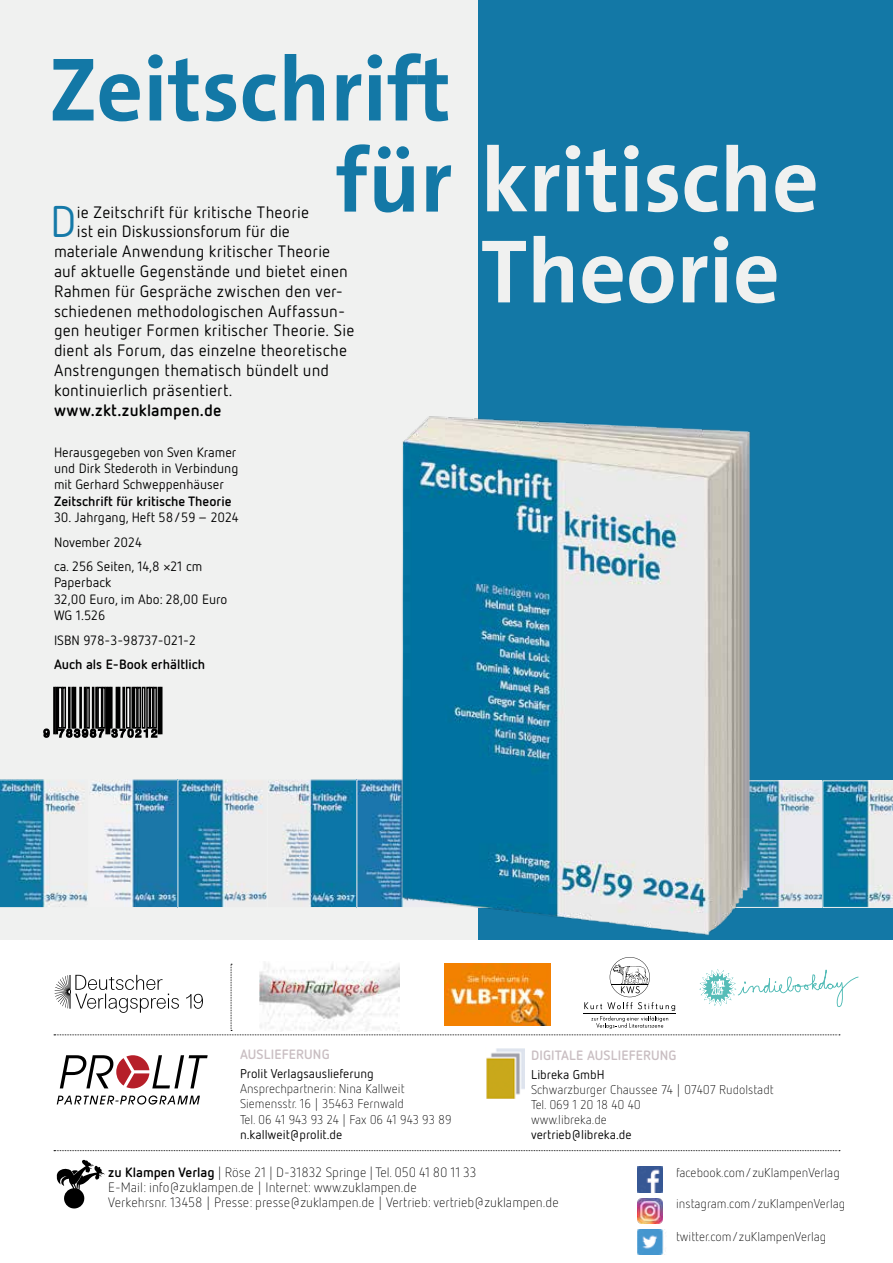
<style>
.page{position:relative;width:893px;height:1263px;background:#fff}
.page>*{position:absolute;margin:0;border:0;box-sizing:border-box;transform-origin:0 0}
.t1{font:700 91.05px/91.1px "The Sans B7";color:#f0f1f0}
.t2{font:700 91.05px "The Sans B7";color:#1378a6}
.t3{font:44.4px "Netto OT";color:#1479a8}
.t4{font:16.5px "Netto OT";letter-spacing:.01em;color:#000}
.t5{font:700 16.5px "Netto OT";letter-spacing:.015em;color:#000}
.t6{font:13.5px/16.2px "Netto OT";color:#000}
.t7{font:300 13.5px/15px "Netto OT";color:#000}
.t8{font:700 13.5px "Netto OT";color:#000}
.t9{font:700 13.5px "Netto OT";letter-spacing:.01em;color:#c9bec2}
.t10{font:300 12.75px/15.1px "Netto OT";color:#000}
.t11{font:12.75px "Netto OT";color:#000}
.s1{color:#1378a6}
.s2{font-weight:700}
</style>
<div class="page">
<div style="left:294px;top:0;width:599px;height:940px;background:#1378a6"></div>
<div style="left:0;top:0;width:477px;height:940px;background:#f0f1f0"></div>
<img style="left:637px;top:1167px;width:26px;height:25px">
<img style="left:637px;top:1230px;width:28px;height:25px">
<img style="left:637px;top:1198px;width:26px;height:26px">
<svg style="left:56px;top:1160px;width:49px;height:49px"></svg>
<img style="left:486px;top:1048px;width:38px;height:51px">
<svg style="left:54px;top:1150px;width:786px;height:1px"></svg>
<svg style="left:60px;top:1055px;width:148px;height:33px"></svg>
<svg style="left:57px;top:1095px;width:143px;height:9px"></svg>
<svg style="left:54px;top:957px;width:805px;height:78px"></svg>
<img style="left:444px;top:963px;width:106px;height:63px">
<img style="left:259px;top:962px;width:141px;height:69px">
<img style="left:90px;top:781px;width:265px;height:125px">
<img style="left:0;top:779px;width:88px;height:129px">
<div style="left:88px;top:779px;width:90px;height:129px;border:1px solid #f0f1f0"></div>
<div style="left:178px;top:779px;width:90px;height:129px;border:1px solid #f0f1f0"></div>
<div style="left:267px;top:779px;width:90px;height:129px;border:1px solid #f0f1f0"></div>
<svg style="left:358px;top:781px;width:20px;height:125px;background:#2078ad"></svg>
<img style="left:771px;top:782px;width:50px;height:124px">
<div style="left:733px;top:780px;width:90px;height:128px;border:1px solid #f0f1f0"></div>
<img style="left:822px;top:780px;width:71px;height:128px">
<img style="left:378px;top:411px;width:393px;height:529px">
<svg style="left:43px;top:728px;width:7px;height:10px"></svg>
<div style="left:53px;top:687px;width:3px;height:47px;border:2px solid #000"></div>
<div style="left:55px;top:687px;width:3px;height:47px;border:2px solid #000"></div>
<div style="left:58px;top:687px;width:5px;height:42px;border:2px solid #000"></div>
<div style="left:62px;top:687px;width:4px;height:42px;border:2px solid #000"></div>
<div style="left:68px;top:687px;width:3px;height:42px;border:2px solid #000"></div>
<div style="left:71px;top:687px;width:3px;height:42px;border:2px solid #000"></div>
<div style="left:74px;top:687px;width:2px;height:42px;border:2px solid #000"></div>
<div style="left:79px;top:687px;width:3px;height:42px;border:2px solid #000"></div>
<div style="left:84px;top:687px;width:2px;height:42px;border:2px solid #000"></div>
<div style="left:86px;top:687px;width:4px;height:42px;border:2px solid #000"></div>
<div style="left:92px;top:687px;width:2px;height:42px;border:2px solid #000"></div>
<div style="left:95px;top:687px;width:3px;height:42px;border:2px solid #000"></div>
<div style="left:97px;top:687px;width:5px;height:42px;border:2px solid #000"></div>
<div style="left:102px;top:687px;width:4px;height:42px;border:2px solid #000"></div>
<div style="left:105px;top:687px;width:3px;height:47px;border:2px solid #000"></div>
<div style="left:108px;top:687px;width:2px;height:47px;border:2px solid #000"></div>
<div style="left:110px;top:687px;width:3px;height:42px;border:2px solid #000"></div>
<div style="left:116px;top:687px;width:2px;height:42px;border:2px solid #000"></div>
<div style="left:118px;top:687px;width:2px;height:42px;border:2px solid #000"></div>
<div style="left:122px;top:687px;width:3px;height:42px;border:2px solid #000"></div>
<div style="left:126px;top:687px;width:5px;height:42px;border:2px solid #000"></div>
<div style="left:131px;top:687px;width:3px;height:42px;border:2px solid #000"></div>
<div style="left:134px;top:687px;width:4px;height:42px;border:2px solid #000"></div>
<div style="left:137px;top:687px;width:4px;height:42px;border:2px solid #000"></div>
<div style="left:142px;top:687px;width:4px;height:42px;border:2px solid #000"></div>
<div style="left:146px;top:687px;width:4px;height:42px;border:2px solid #000"></div>
<svg style="left:57px;top:727px;width:102px;height:11px"></svg>
<div style="left:150px;top:687px;width:4px;height:42px;border:2px solid #000"></div>
<div style="left:153px;top:687px;width:4px;height:42px;border:2px solid #000"></div>
<div style="left:158px;top:687px;width:2px;height:47px;border:2px solid #000"></div>
<div style="left:160px;top:687px;width:2px;height:47px;border:2px solid #000"></div>
<h1 class="t2" style="left:49px;top:42px;width:404px">Zeitschrift</h1>
<h1 class="t1" style="left:481px;top:138px;width:340px;text-indent:-145px"><span class="s1">für</span> kritische<br>Theorie</h1>
<h2 class="t3" style="left:50px;top:195px;width:28px">D</h2>
<p class="t4" style="left:77px;top:202px;width:234px">ie Zeitschrift für kritische Theorie</p>
<p class="t4" style="left:77px;top:222px;width:214px">ist ein Diskussionsforum für die</p>
<p class="t4" style="left:54px;top:241px;width:278px">materiale Anwendung kritischer Theorie</p>
<p class="t4" style="left:54px;top:261px;width:295px">auf aktuelle Gegenstände und bietet einen</p>
<p class="t4" style="left:54px;top:281px;width:291px">Rahmen für Gespräche zwischen den ver-</p>
<p class="t4" style="left:54px;top:301px;width:293px">schiedenen methodologischen Auffassun-</p>
<p class="t4" style="left:54px;top:321px;width:302px">gen heutiger Formen kritischer Theorie. Sie</p>
<p class="t4" style="left:54px;top:340px;width:295px">dient als Forum, das einzelne theoretische</p>
<p class="t4" style="left:54px;top:360px;width:277px">Anstrengungen thematisch bündelt und</p>
<p class="t4" style="left:54px;top:380px;width:180px">kontinuierlich präsentiert.</p>
<p class="t5" style="left:54px;top:399px;width:169px">www.zkt.zuklampen.de</p>
<p class="t6" style="left:54px;top:444px;width:186px">Herausgegeben von Sven Kramer und Dirk Stederoth in Verbindung mit Gerhard Schweppenhäuser</p>
<p class="t8" style="left:54px;top:492px;width:179px">Zeitschrift für kritische Theorie</p>
<p class="t6" style="left:54px;top:504px;width:186px;line-height:24.8px">30. Jahrgang, Heft 58/59 – 2024<br>November 2024<br>ca. 256 Seiten, 14,8 ×21 cm</p>
<p class="t6" style="left:54px;top:574px;width:175px">Paperback<br>32,00 Euro, im Abo: 28,00 Euro<br>WG 1.526</p>
<p class="t6" style="left:54px;top:631px;width:143px">ISBN 978-3-98737-021-2</p>
<p class="t8" style="left:54px;top:656px;width:153px">Auch als E-Book erhältlich</p>
<p class="t9" style="left:240px;top:1046px;width:91px">AUSLIEFERUNG</p>
<p class="t11" style="left:240px;top:1066px;width:135px">Prolit Verlagsauslieferung</p>
<p class="t10" style="left:240px;top:1081px;width:213px">Ansprechpartnerin: Nina Kallweit<br>Siemensstr. 16 | 35463 Fernwald<br>Tel. 06 41 943 93 24 | Fax 06 41 943 93 89</p>
<p class="t11" style="left:240px;top:1127px;width:104px">n.kallweit@prolit.de</p>
<p class="t9" style="left:531px;top:1046px;width:147px">DIGITALE AUSLIEFERUNG</p>
<p class="t11" style="left:531px;top:1067px;width:75px">Libreka GmbH</p>
<p class="t10" style="left:531px;top:1082px;width:244px">Schwarzburger Chaussee 74 | 07407 Rudolstadt<br>Tel. 069 1 20 18 40 40<br>www.libreka.de</p>
<p class="t11" style="left:531px;top:1127px;width:102px">vertrieb@libreka.de</p>
<p class="t7" style="left:108px;top:1165px;width:452px"><span class="s2">zu Klampen Verlag</span> | Röse 21 | D-31832 Springe | Tel. 050 41 80 11 33<br>E-Mail: info@zuklampen.de | Internet: www.zuklampen.de<br>Verkehrsnr. 13458 | Presse: presse@zuklampen.de | Vertrieb: vertrieb@zuklampen.de</p>
<p class="t10" style="left:676px;top:1164px;width:165px">facebook.com/zuKlampenVerlag</p>
<p class="t10" style="left:676px;top:1196px;width:171px">instagram.com/zuKlampenVerlag</p>
<p class="t10" style="left:676px;top:1228px;width:152px">twitter.com/zuKlampenVerlag</p>
</div>
